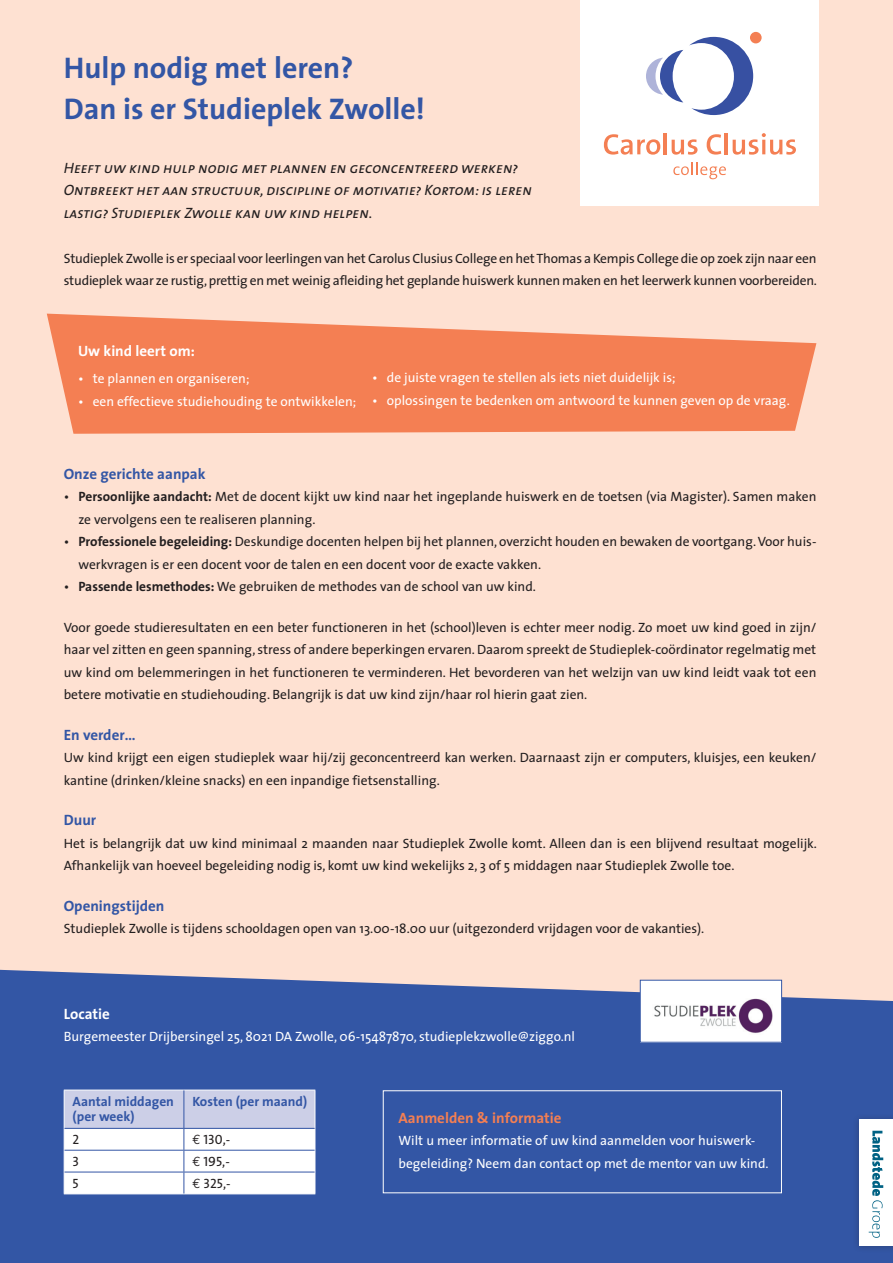
<style>
.page{position:relative;width:893px;height:1263px;background:#fff}
.page>*{position:absolute;margin:0;border:0;box-sizing:border-box;transform-origin:0 0}
.t1{font:700 30px/40.5px "The Sans";color:#3356a5}
.t2{font:italic 15px/22.5px "The Sans Caps";color:#231f20}
.t3{font:700 15px "The Sans";color:#3356a5}
.t4{font:700 15px "The Sans";color:#fff}
.t5{font:700 15px "The Sans";color:#f47f53}
.t6{font:13.5px/22.5px "The Sans";color:#231f20}
.t7{font:13.5px/22.5px "The Sans";color:#fff}
.t8{font:700 13.5px/15px "The Sans";color:#3356a5}
.t9{font:13.5px "The Sans Caps";color:#231f20}
.s1{font-weight:700}
.s2{font-family:"Euro Mono"}
.s3{font-family:"The Sans"}
</style>
<div class="page">
<div style="left:0;top:0;width:893px;height:1074px;background:#fee1d2"></div>
<div style="left:0;top:970px;width:893px;height:293px;background:#3356a5"></div>
<svg style="left:47px;top:314px;width:769px;height:120px;fill:#f47f53"></svg>
<div style="left:383px;top:1090px;width:399px;height:103px;border:1px solid #fff"></div>
<div style="left:581px;top:0;width:238px;height:205px;background:#fff"></div>
<svg style="left:646px;top:50px;width:37px;height:52px"></svg>
<svg style="left:673px;top:163px;width:53px;height:16px"></svg>
<svg style="left:604px;top:134px;width:56px;height:21px"></svg>
<hr style="left:664px;top:133px;width:3px;height:21px;background:#f47f53">
<svg style="left:672px;top:139px;width:25px;height:16px"></svg>
<svg style="left:707px;top:134px;width:14px;height:21px"></svg>
<hr style="left:725px;top:133px;width:3px;height:21px;background:#f47f53">
<svg style="left:733px;top:133px;width:63px;height:22px"></svg>
<svg style="left:689px;top:37px;width:64px;height:78px"></svg>
<div style="left:750px;top:32px;width:12px;height:11px;background:#f47f53;border-radius:50%"></div>
<div style="left:852px;top:1113px;width:41px;height:139px;background:#231f20;opacity:.3"></div>
<div style="left:859px;top:1120px;width:34px;height:126px;background:#fff"></div>
<svg style="left:869px;top:1131px;width:14px;height:107px"></svg>
<svg style="left:64px;top:1090px;width:252px;height:104px"></svg>
<img style="left:642px;top:982px;width:138px;height:58px">
<div style="left:640px;top:980px;width:142px;height:62px;border:1px solid #3356a5"></div>
<h1 class="t1" style="left:64px;top:47px;width:363px">Hulp nodig met leren?<br>Dan is er Studieplek Zwolle!</h1>
<p class="t2" style="left:64px;top:156px;width:470px">Heeft uw kind hulp nodig met plannen en geconcentreerd werken?<br>Ontbreekt het aan structuur, discipline of motivatie? Kortom: is leren lastig? Studieplek Zwolle kan uw kind helpen.</p>
<p class="t6" style="left:64px;top:246px;width:755px">Studieplek Zwolle is er speciaal voor leerlingen van het Carolus Clusius College en het Thomas a Kempis College die op zoek zijn naar een studieplek waar ze rustig, prettig en met weinig afleiding het geplande huiswerk kunnen maken en het leerwerk kunnen voorbereiden.</p>
<p class="t4" style="left:78px;top:339px;width:118px">Uw kind leert om:</p>
<p class="t7" style="left:78px;top:367px;width:173px">• te plannen en organiseren;</p>
<p class="t7" style="left:78px;top:390px;width:280px">• een effectieve studiehouding te ontwikkelen;</p>
<p class="t7" style="left:372px;top:366px;width:305px">• de juiste vragen te stellen als iets niet duidelijk is;</p>
<p class="t7" style="left:372px;top:389px;width:419px">• oplossingen te bedenken om antwoord te kunnen geven op de vraag.</p>
<p class="t3" style="left:64px;top:461px;width:143px">Onze gerichte aanpak</p>
<p class="t6" style="left:78px;top:485px;width:739px;text-indent:-15px">• <span class="s1">Persoonlijke aandacht:</span> Met de docent kijkt uw kind naar het ingeplande huiswerk en de toetsen (via Magister). Samen maken ze vervolgens een te realiseren planning.</p>
<p class="t6" style="left:78px;top:530px;width:739px;text-indent:-15px">• <span class="s1">Professionele begeleiding:</span> Deskundige docenten helpen bij het plannen, overzicht houden en bewaken de voortgang. Voor huis&shy;werkvragen is er een docent voor de talen en een docent voor de exacte vakken.</p>
<p class="t6" style="left:64px;top:575px;width:474px">• <span class="s1">Passende lesmethodes:</span> We gebruiken de methodes van de school van uw kind.</p>
<p class="t6" style="left:64px;top:615px;width:754px;text-align:justify">Voor goede studieresultaten en een beter functioneren in het (school)leven is echter meer nodig. Zo moet uw kind goed in zijn/ haar vel zitten en geen spanning, stress of andere beperkingen ervaren. Daarom spreekt de Studieplek-coördinator regelmatig met uw kind om belemmeringen in het functioneren te verminderen. Het bevorderen van het welzijn van uw kind leidt vaak tot een betere motivatie en studiehouding. Belangrijk is dat uw kind zijn/haar rol hierin gaat zien.</p>
<p class="t3" style="left:64px;top:722px;width:73px">En verder…</p>
<p class="t6" style="left:64px;top:746px;width:754px">Uw kind krijgt een eigen studieplek waar hij/zij geconcentreerd kan werken. Daarnaast zijn er computers, kluisjes, een keuken/ kantine (drinken/kleine snacks) en een inpandige fietsenstalling.</p>
<p class="t3" style="left:64px;top:807px;width:34px">Duur</p>
<p class="t6" style="left:64px;top:831px;width:755px">Het is belangrijk dat uw kind minimaal 2 maanden naar Studieplek Zwolle komt. Alleen dan is een blijvend resultaat mogelijk.<br>Afhankelijk van hoeveel begeleiding nodig is, komt uw kind wekelijks 2, 3 of 5 middagen naar Studieplek Zwolle toe.</p>
<p class="t3" style="left:64px;top:893px;width:102px">Openingstijden</p>
<p class="t6" style="left:64px;top:917px;width:642px">Studieplek Zwolle is tijdens schooldagen open van 13.00-18.00 uur (uitgezonderd vrijdagen voor de vakanties).</p>
<p class="t4" style="left:64px;top:1001px;width:48px">Locatie</p>
<p class="t7" style="left:64px;top:1025px;width:513px">Burgemeester Drijbersingel 25, 8021 DA Zwolle, 06-15487870, studieplekzwolle@ziggo.nl</p>
<p class="t8" style="left:73px;top:1093px;width:103px">Aantal middagen (per week)</p>
<p class="t8" style="left:192px;top:1093px;width:116px">Kosten (per maand)</p>
<p class="t9" style="left:73px;top:1128px;width:8px">2</p>
<p class="t9" style="left:192px;top:1128px;width:39px"><span class="s2">€</span> 130<span class="s3">,-</span></p>
<p class="t9" style="left:73px;top:1150px;width:8px">3</p>
<p class="t9" style="left:192px;top:1150px;width:39px"><span class="s2">€</span> 195<span class="s3">,-</span></p>
<p class="t9" style="left:73px;top:1172px;width:8px">5</p>
<p class="t9" style="left:192px;top:1172px;width:40px"><span class="s2">€</span> 325<span class="s3">,-</span></p>
<p class="t5" style="left:398px;top:1105px;width:164px">Aanmelden &amp; informatie</p>
<p class="t7" style="left:398px;top:1129px;width:372px">Wilt u meer informatie of uw kind aanmelden voor huiswerk&shy;begeleiding? Neem dan contact op met de mentor van uw kind.</p>
</div>
